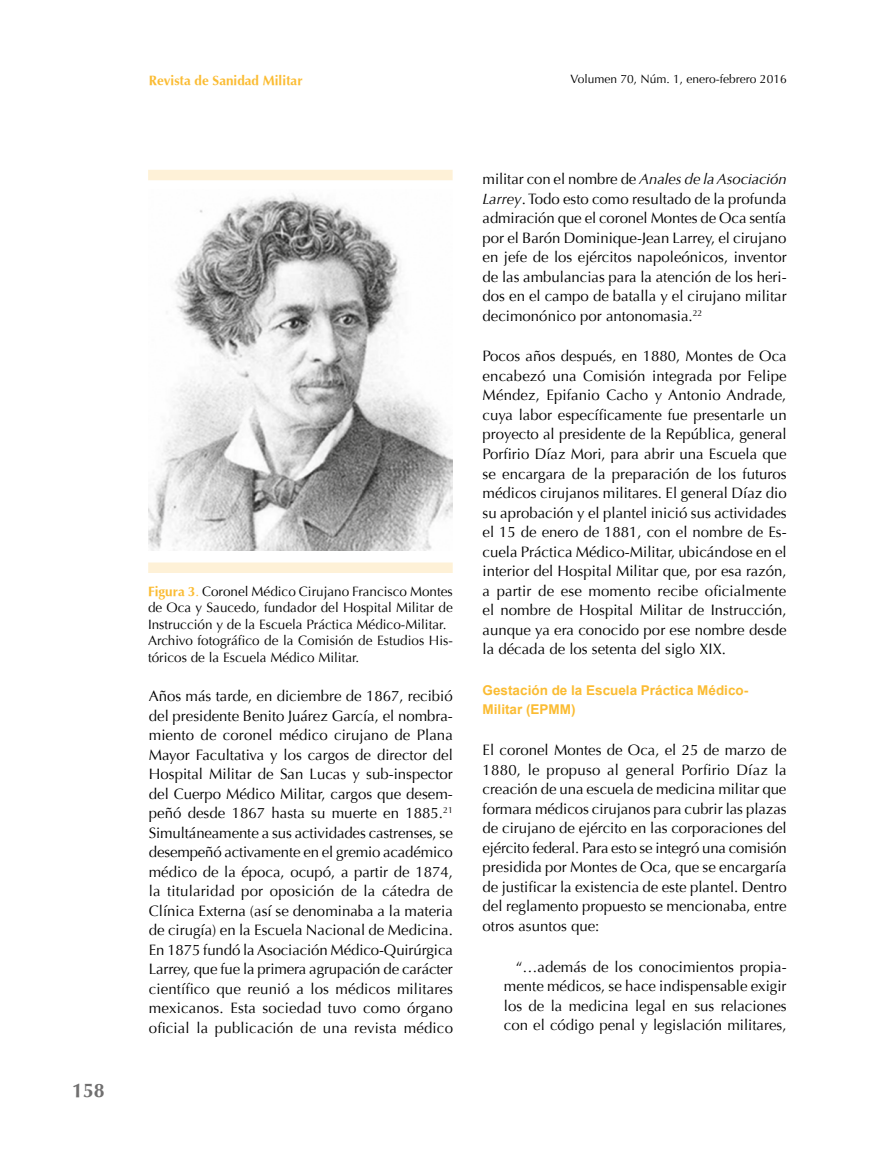
<style>
.page{position:relative;width:893px;height:1149px;background:#fff}
.page>*{position:absolute;margin:0;border:0;box-sizing:border-box;transform-origin:0 0}
.t1{font:700 19.5px "Optima";color:#706f6f}
.t2{font:15px/19.5px "Optima";color:#000;text-align:justify}
.t3{font:13.5px/16.5px "Optima";color:#000}
.t4{font:700 13.5px/19.5px "Arial";color:#fbbc33}
.t5{font:700 13.5px "Optima";color:#fbbc33}
.t6{font:12px "Optima";color:#000}
.s1{font-weight:700;color:#fbbc33}
.s2{color:#fbbc33}
.s3{font-style:italic}
</style>
<div class="page">
<div style="left:148px;top:562px;width:305px;height:11px;background:#fef1d7"></div>
<div style="left:148px;top:170px;width:305px;height:10px;background:#fef1d7"></div>
<img style="left:149px;top:193px;width:304px;height:357px">
<h1 class="t1" style="left:72px;top:1079px;width:34px">158</h1>
<p class="t5" style="left:149px;top:72px;width:155px">Revista de Sanidad Militar</p>
<p class="t6" style="left:571px;top:72px;width:218px">Volumen 70, Núm. 1, enero-febrero 2016</p>
<p class="t3" style="left:148px;top:583px;width:306px"><span class="s1">Figura 3</span><span class="s2">.</span> Coronel Médico Cirujano Francisco Montes de Oca y Saucedo, fundador del Hospital Militar de Instrucción y de la Escuela Práctica Médico-Militar.<br>Archivo fotográfico de la Comisión de Estudios His&shy;tóricos de la Escuela Médico Militar.</p>
<p class="t2" style="left:149px;top:686px;width:306px">Años más tarde, en diciembre de 1867, recibió del presidente Benito Juárez García, el nombra&shy;miento de coronel médico cirujano de Plana Mayor Facultativa y los cargos de director del Hospital Militar de San Lucas y sub-inspector del Cuerpo Médico Militar, cargos que desem&shy;peñó desde 1867 hasta su muerte en 1885.<sup>21<br></sup>Simultáneamente a sus actividades castrenses, se desempeñó activamente en el gremio académico médico de la época, ocupó, a partir de 1874, la titularidad por oposición de la cátedra de Clínica Externa (así se denominaba a la materia de cirugía) en la Escuela Nacional de Medicina.<br>En 1875 fundó la Asociación Médico-Quirúrgica Larrey, que fue la primera agrupación de carácter científico que reunió a los médicos militares mexicanos. Esta sociedad tuvo como órgano oficial la publicación de una revista médico</p>
<p class="t2" style="left:483px;top:169px;width:306px">militar con el nombre de <span class="s3">Anales de la Asociación Larrey</span>. Todo esto como resultado de la profunda admiración que el coronel Montes de Oca sentía por el Barón Dominique-Jean Larrey, el cirujano en jefe de los ejércitos napoleónicos, inventor de las ambulancias para la atención de los heri&shy;dos en el campo de batalla y el cirujano militar decimonónico por antonomasia.<sup>22</sup></p>
<p class="t2" style="left:483px;top:346px;width:306px">Pocos años después, en 1880, Montes de Oca encabezó una Comisión integrada por Felipe Méndez, Epifanio Cacho y Antonio Andrade, cuya labor específicamente fue presentarle un proyecto al presidente de la República, general Porfirio Díaz Mori, para abrir una Escuela que se encargara de la preparación de los futuros médicos cirujanos militares. El general Díaz dio su aprobación y el plantel inició sus actividades el 15 de enero de 1881, con el nombre de Es&shy;cuela Práctica Médico-Militar, ubicándose en el interior del Hospital Militar que, por esa razón, a partir de ese momento recibe oficialmente el nombre de Hospital Militar de Instrucción, aunque ya era conocido por ese nombre desde la década de los setenta del siglo XIX.</p>
<p class="t4" style="left:483px;top:680px;width:267px">Gestación de la Escuela Práctica Médico-<br>Militar (EPMM)</p>
<p class="t2" style="left:483px;top:740px;width:306px">El coronel Montes de Oca, el 25 de marzo de 1880, le propuso al general Porfirio Díaz la creación de una escuela de medicina militar que formara médicos cirujanos para cubrir las plazas de cirujano de ejército en las corporaciones del ejército federal. Para esto se integró una comisión presidida por Montes de Oca, que se encargaría de justificar la existencia de este plantel. Dentro del reglamento propuesto se mencionaba, entre otros asuntos que:</p>
<p class="t2" style="left:504px;top:956px;width:284px;text-indent:12px">“…además de los conocimientos propia&shy;mente médicos, se hace indispensable exigir los de la medicina legal en sus relaciones con el código penal y legislación militares,</p>
</div>
